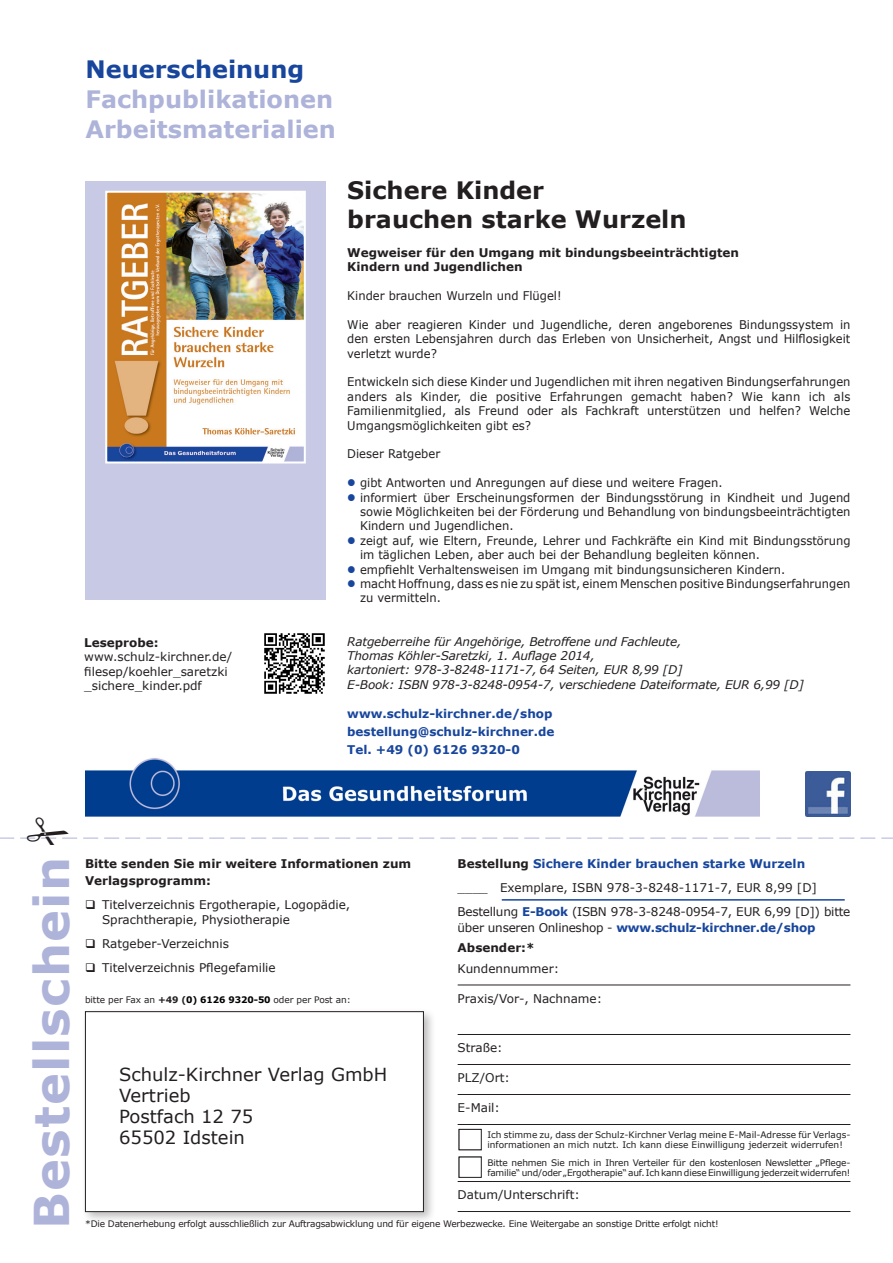
<style>
.page{position:relative;width:893px;height:1263px;background:#fff}
.page>*{position:absolute;margin:0;border:0;box-sizing:border-box;transform-origin:0 0}
.t1{font:700 48px "Verdana";letter-spacing:.025em;color:#aeb3d9}
.t2{font:700 24px "Verdana";color:#aeb3d9}
.t3{font:700 24px/28.8px "Verdana";color:#231f20}
.t4{font:700 24px "Verdana";color:#18469d}
.t5{font:18px "Verdana";color:#231f20}
.t6{font:12px/14.4px "Verdana";color:#231f20;text-align:justify;scale:.96 1}
.t7{font:12px/14.4px "Verdana";color:#231f20}
.t8{font:italic 12px "Verdana";letter-spacing:-.015em;color:#231f20}
.t9{font:700 12px/16.5px "Verdana";color:#231f20}
.t10{font:700 12px "Verdana";color:#18469d}
.t11{font:12px/16.5px "Verdana";letter-spacing:-.02em;color:#231f20}
.anzkenn{font:9px/10.8px "Verdana";letter-spacing:-.02em;color:#231f20}
.anzkenn-2{font:9px/10.8px "Verdana";color:#231f20}
.s1{color:#18469d}
.s2{font-weight:700}
.s3{font-weight:700;color:#000}
.s4{color:#231f20}
.s5{font-weight:700;color:#18469d}
</style>
<div class="page">
<div style="left:86px;top:181px;width:240px;height:419px;background:#c7c9e5"></div>
<img style="left:85px;top:758px;width:674px;height:58px">
<div style="left:81px;top:1007px;width:355px;height:218px;background:#231f20;opacity:.3"></div>
<div style="left:85px;top:1012px;width:338px;height:199px;background:#fff"></div>
<div style="left:85px;top:1011px;width:339px;height:201px;border:1px solid #231f20"></div>
<hr style="left:458px;top:984px;width:392px;height:1px;background:#231f20">
<hr style="left:458px;top:1034px;width:392px;height:1px;background:#231f20">
<hr style="left:458px;top:1064px;width:392px;height:1px;background:#231f20">
<hr style="left:458px;top:1094px;width:392px;height:1px;background:#231f20">
<hr style="left:458px;top:1124px;width:392px;height:1px;background:#231f20">
<hr style="left:458px;top:1181px;width:392px;height:1px;background:#231f20">
<hr style="left:458px;top:1211px;width:392px;height:1px;background:#231f20">
<img style="left:805px;top:771px;width:45px;height:45px">
<img style="left:264px;top:633px;width:60px;height:61px">
<img style="left:108px;top:194px;width:195px;height:266px">
<div style="left:105px;top:191px;width:201px;height:272px;border:2px solid #fff"></div>
<div style="left:459px;top:1129px;width:23px;height:21px;border:1px solid #231f20"></div>
<div style="left:459px;top:1157px;width:23px;height:21px;border:1px solid #231f20"></div>
<hr style="left:502px;top:899px;width:343px;height:2px;background:#18469d">
<svg style="left:0;top:837px;width:893px;height:2px"></svg>
<p class="t4" style="left:85px;top:54px;width:220px">Neuerscheinung</p>
<p class="t2" style="left:85px;top:84px;width:249px">Fachpublikationen</p>
<p class="t2" style="left:85px;top:114px;width:252px">Arbeitsmaterialien</p>
<p class="t9" style="left:84px;top:634px;width:76px">Leseprobe:</p>
<p class="t7" style="left:84px;top:649px;width:150px">www.schulz-kirchner.de/ filesep/koehler_saretzki _sichere_kinder.pdf</p>
<p class="t3" style="left:347px;top:175px;width:341px">Sichere Kinder<br>brauchen starke Wurzeln</p>
<p class="t9" style="left:347px;top:245px;width:393px;line-height:14.4px">Wegweiser für den Umgang mit bindungsbeeinträchtigten<br>Kindern und Jugendlichen</p>
<p class="t6" style="left:347px;top:288px;width:225px">Kinder brauchen Wurzeln und Flügel!</p>
<p class="t6" style="left:347px;top:317px;width:526px">Wie aber reagieren Kinder und Jugendliche, deren angeborenes Bindungssystem in den ersten Lebensjahren durch das Erleben von Unsicherheit, Angst und Hilflosigkeit verletzt wurde?</p>
<p class="t6" style="left:347px;top:374px;width:526px">Entwickeln sich diese Kinder und Jugendlichen mit ihren negativen Bindungserfahrungen anders als Kinder, die positive Erfahrungen gemacht haben? Wie kann ich als Familienmitglied, als Freund oder als Fachkraft unterstützen und helfen? Welche Umgangsmöglichkeiten gibt es?</p>
<p class="t6" style="left:347px;top:446px;width:98px">Dieser Ratgeber</p>
<p class="t6" style="left:347px;top:475px;width:392px"><span class="s1">●</span> gibt Antworten und Anregungen auf diese und weitere Fragen.</p>
<p class="t6" style="left:360px;top:490px;width:512px;text-indent:-13px"><span class="s1">●</span> informiert über Erscheinungsformen der Bindungsstörung in Kindheit und Jugend sowie Möglichkeiten bei der Förderung und Behandlung von bindungsbeeinträchtigten Kindern und Jugendlichen.</p>
<p class="t6" style="left:360px;top:533px;width:512px;text-indent:-13px"><span class="s1">●</span> zeigt auf, wie Eltern, Freunde, Lehrer und Fachkräfte ein Kind mit Bindungsstörung im täglichen Leben, aber auch bei der Behandlung begleiten können.</p>
<p class="t6" style="left:347px;top:562px;width:458px"><span class="s1">●</span> empfiehlt Verhaltensweisen im Umgang mit bindungsunsicheren Kindern.</p>
<p class="t6" style="left:360px;top:576px;width:512px;text-indent:-13px"><span class="s1">●</span> macht Hoffnung, dass es nie zu spät ist, einem Menschen positive Bindungserfahrungen zu vermitteln.</p>
<p class="t8" style="left:347px;top:633px;width:336px">Ratgeberreihe für Angehörige, Betroffene und Fachleute,</p>
<p class="t8" style="left:347px;top:648px;width:249px">Thomas Köhler-Saretzki, 1. Auflage 2014,</p>
<p class="t8" style="left:347px;top:662px;width:337px">kartoniert: 978-3-8248-1171-7, 64 Seiten, EUR 8,99 [D]</p>
<p class="t8" style="left:347px;top:677px;width:458px">E-Book: ISBN 978-3-8248-0954-7, verschiedene Dateiformate, EUR 6,99 [D]</p>
<p class="t10" style="left:347px;top:706px;width:207px">www.schulz-kirchner.de/shop</p>
<p class="t10" style="left:347px;top:724px;width:209px">bestellung@schulz-kirchner.de</p>
<p class="t10" style="left:347px;top:742px;width:174px">Tel. +49 (0) 6126 9320-0</p>
<p class="t1" style="left:21px;top:1229px;width:373px;rotate:-90deg">Bestellschein</p>
<p class="t9" style="left:85px;top:855px;width:328px">Bitte senden Sie mir weitere Informationen zum<br>Verlagsprogramm:</p>
<p class="t7" style="left:85px;top:897px;width:267px">❑ Titelverzeichnis Ergotherapie, Logopädie,</p>
<p class="t7" style="left:102px;top:912px;width:189px">Sprachtherapie, Physiotherapie</p>
<p class="t7" style="left:85px;top:936px;width:146px">❑ Ratgeber-Verzeichnis</p>
<p class="t7" style="left:85px;top:960px;width:192px">❑ Titelverzeichnis Pflegefamilie</p>
<p class="anzkenn" style="left:85px;top:994px;width:267px">bitte per Fax an <span class="s2">+49 (</span><span class="s3">0) 6126 9320-50</span> oder per Post an:</p>
<p class="t5" style="left:119px;top:1063px;width:270px">Schulz-Kirchner Verlag GmbH</p>
<p class="t5" style="left:119px;top:1084px;width:73px">Vertrieb</p>
<p class="t5" style="left:119px;top:1105px;width:136px">Postfach 12 75</p>
<p class="t5" style="left:119px;top:1126px;width:127px">65502 Idstein</p>
<p class="t10" style="left:458px;top:856px;width:349px"><span class="s4">Bestellung</span> Sichere Kinder brauchen starke Wurzeln</p>
<p class="t7" style="left:458px;top:880px;width:361px">____ Exemplare, ISBN 978-3-8248-1171-7, EUR 8,99 [D]</p>
<p class="t11" style="left:458px;top:903px;width:394px">Bestellung <span class="s5">E-Book</span> (ISBN 978-3-8248-0954-7, EUR 6,99 [D]) bitte über unseren Onlineshop - <span class="s5">www.schulz-kirchner.de/shop</span></p>
<p class="t9" style="left:458px;top:938px;width:79px">Absender:*</p>
<p class="t7" style="left:458px;top:961px;width:103px">Kundennummer:</p>
<p class="t7" style="left:458px;top:991px;width:146px">Praxis/Vor-, Nachname:</p>
<p class="t7" style="left:458px;top:1040px;width:47px">Straße:</p>
<p class="t7" style="left:458px;top:1070px;width:54px">PLZ/Ort:</p>
<p class="t7" style="left:458px;top:1100px;width:44px">E-Mail:</p>
<p class="anzkenn-2" style="left:487px;top:1129px;width:364px">Ich stimme zu, dass der Schulz-Kirchner Verlag meine E-Mail-Adresse für Verlags&shy;informationen an mich nutzt. Ich kann diese Einwilligung jederzeit widerrufen!</p>
<p class="anzkenn" style="left:487px;top:1156px;width:364px">Bitte nehmen Sie mich in Ihren Verteiler für den kostenlosen Newsletter „Pflege&shy;familie“ und/oder „Ergotherapie“ auf. Ich kann diese Einwilligung jederzeit widerrufen!</p>
<p class="t7" style="left:458px;top:1187px;width:124px">Datum/Unterschrift:</p>
<p class="anzkenn" style="left:85px;top:1218px;width:635px">*Die Datenerhebung erfolgt ausschließlich zur Auftragsabwicklung und für eigene Werbezwecke. Eine Weitergabe an sonstige Dritte erfolgt nicht!</p>
</div>
